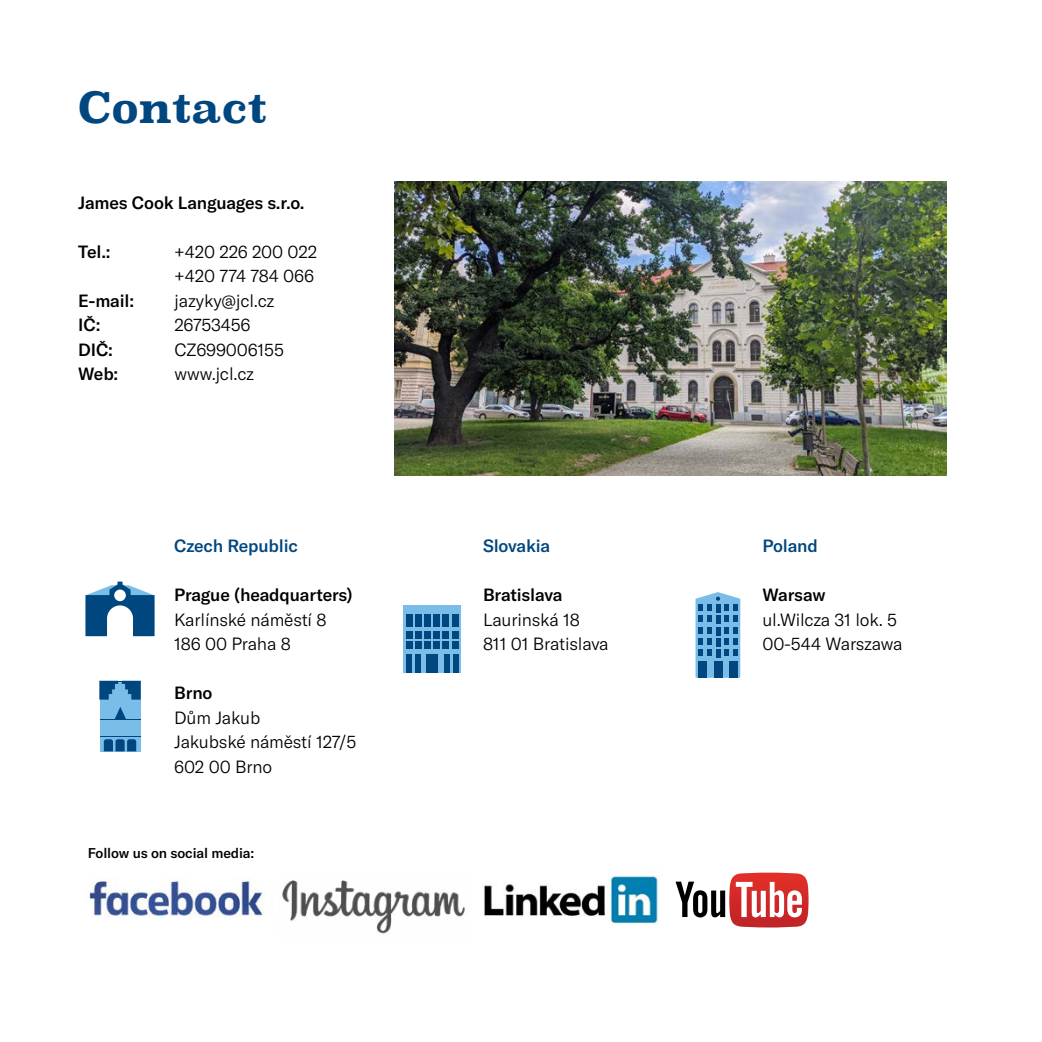
<style>
.page{position:relative;width:1042px;height:1042px;background:#fff}
.page>*{position:absolute;margin:0;border:0;box-sizing:border-box;transform-origin:0 0}
.t1{font:700 42px "Superclarendon";color:#00467f}
.t2{font:300 17.5px "GT America";letter-spacing:-.01em;color:#000}
.t3{font:500 17.5px "GT America";letter-spacing:-.01em;color:#000}
.t4{font:500 17.5px "GT America";letter-spacing:-.01em;color:#00467f}
.t5{font:500 14px "GT America";letter-spacing:-.01em;color:#000101}
</style>
<div class="page">
<svg style="left:85px;top:581px;width:70px;height:55px"></svg>
<div style="left:100px;top:681px;width:40px;height:70px;background:#79bde8"></div>
<svg style="left:115px;top:707px;width:11px;height:12px"></svg>
<svg style="left:104px;top:739px;width:32px;height:12px"></svg>
<svg style="left:99px;top:681px;width:42px;height:18px"></svg>
<hr style="left:100px;top:719px;width:40px;height:1px;background:#00467f">
<hr style="left:100px;top:735px;width:40px;height:1px;background:#00467f">
<div style="left:404px;top:605px;width:57px;height:68px;background:#79bde8"></div>
<div style="left:406px;top:654px;width:5px;height:19px;background:#00467f"></div>
<div style="left:415px;top:654px;width:5px;height:19px;background:#00467f"></div>
<div style="left:444px;top:654px;width:5px;height:19px;background:#00467f"></div>
<div style="left:453px;top:654px;width:6px;height:19px;background:#00467f"></div>
<div style="left:427px;top:654px;width:11px;height:19px;background:#00467f"></div>
<div style="left:406px;top:642px;width:6px;height:7px;background:#00467f"></div>
<div style="left:415px;top:642px;width:6px;height:7px;background:#00467f"></div>
<div style="left:424px;top:642px;width:7px;height:7px;background:#00467f"></div>
<div style="left:434px;top:642px;width:6px;height:7px;background:#00467f"></div>
<div style="left:443px;top:642px;width:6px;height:7px;background:#00467f"></div>
<div style="left:452px;top:642px;width:6px;height:7px;background:#00467f"></div>
<div style="left:406px;top:632px;width:6px;height:7px;background:#00467f"></div>
<div style="left:415px;top:632px;width:6px;height:7px;background:#00467f"></div>
<div style="left:424px;top:632px;width:7px;height:7px;background:#00467f"></div>
<div style="left:434px;top:632px;width:6px;height:7px;background:#00467f"></div>
<div style="left:443px;top:632px;width:6px;height:7px;background:#00467f"></div>
<div style="left:452px;top:632px;width:6px;height:7px;background:#00467f"></div>
<div style="left:406px;top:614px;width:6px;height:13px;background:#00467f"></div>
<div style="left:415px;top:614px;width:6px;height:13px;background:#00467f"></div>
<div style="left:424px;top:614px;width:7px;height:13px;background:#00467f"></div>
<div style="left:434px;top:614px;width:6px;height:13px;background:#00467f"></div>
<div style="left:443px;top:614px;width:6px;height:13px;background:#00467f"></div>
<div style="left:452px;top:614px;width:6px;height:13px;background:#00467f"></div>
<svg style="left:695px;top:592px;width:45px;height:86px"></svg>
<img style="left:484px;top:873px;width:175px;height:51px">
<svg style="left:675px;top:872px;width:133px;height:55px"></svg>
<img style="left:89px;top:879px;width:175px;height:38px">
<img style="left:282px;top:880px;width:183px;height:54px">
<img style="left:394px;top:181px;width:552px;height:294px">
<p class="t1" style="left:78px;top:77px;width:190px">Contact</p>
<p class="t3" style="left:78px;top:192px;width:228px">James Cook Languages s.r.o.</p>
<p class="t3" style="left:78px;top:241px;width:34px">Tel.:</p>
<p class="t3" style="left:78px;top:290px;width:57px">E-mail:</p>
<p class="t3" style="left:78px;top:315px;width:24px">IČ:</p>
<p class="t3" style="left:78px;top:339px;width:36px">DIČ:</p>
<p class="t3" style="left:78px;top:364px;width:42px">Web:</p>
<p class="t2" style="left:175px;top:241px;width:144px">+420 226 200 022</p>
<p class="t2" style="left:175px;top:266px;width:141px">+420 774 784 066</p>
<p class="t2" style="left:175px;top:290px;width:101px">jazyky@jcl.cz</p>
<p class="t2" style="left:175px;top:315px;width:78px">26753456</p>
<p class="t2" style="left:175px;top:339px;width:111px">CZ699006155</p>
<p class="t2" style="left:175px;top:364px;width:81px">www.jcl.cz</p>
<p class="t4" style="left:174px;top:535px;width:125px">Czech Republic</p>
<p class="t3" style="left:174px;top:584px;width:180px">Prague (headquarters)</p>
<p class="t2" style="left:174px;top:609px;width:154px">Karlínské náměstí 8</p>
<p class="t2" style="left:174px;top:633px;width:118px">186 00 Praha 8</p>
<p class="t3" style="left:174px;top:682px;width:40px">Brno</p>
<p class="t2" style="left:174px;top:707px;width:88px">Dům Jakub</p>
<p class="t2" style="left:174px;top:731px;width:183px">Jakubské náměstí 127/5</p>
<p class="t2" style="left:174px;top:756px;width:99px">602 00 Brno</p>
<p class="t5" style="left:88px;top:845px;width:168px">Follow us on social media:</p>
<p class="t4" style="left:483px;top:535px;width:69px">Slovakia</p>
<p class="t3" style="left:483px;top:584px;width:81px">Bratislava</p>
<p class="t2" style="left:483px;top:609px;width:98px">Laurinská 18</p>
<p class="t2" style="left:483px;top:633px;width:127px">811 01 Bratislava</p>
<p class="t4" style="left:762px;top:535px;width:57px">Poland</p>
<p class="t3" style="left:762px;top:584px;width:65px">Warsaw</p>
<p class="t2" style="left:762px;top:609px;width:136px">ul.Wilcza 31 lok. 5</p>
<p class="t2" style="left:762px;top:633px;width:142px">00-544 Warszawa</p>
</div>
